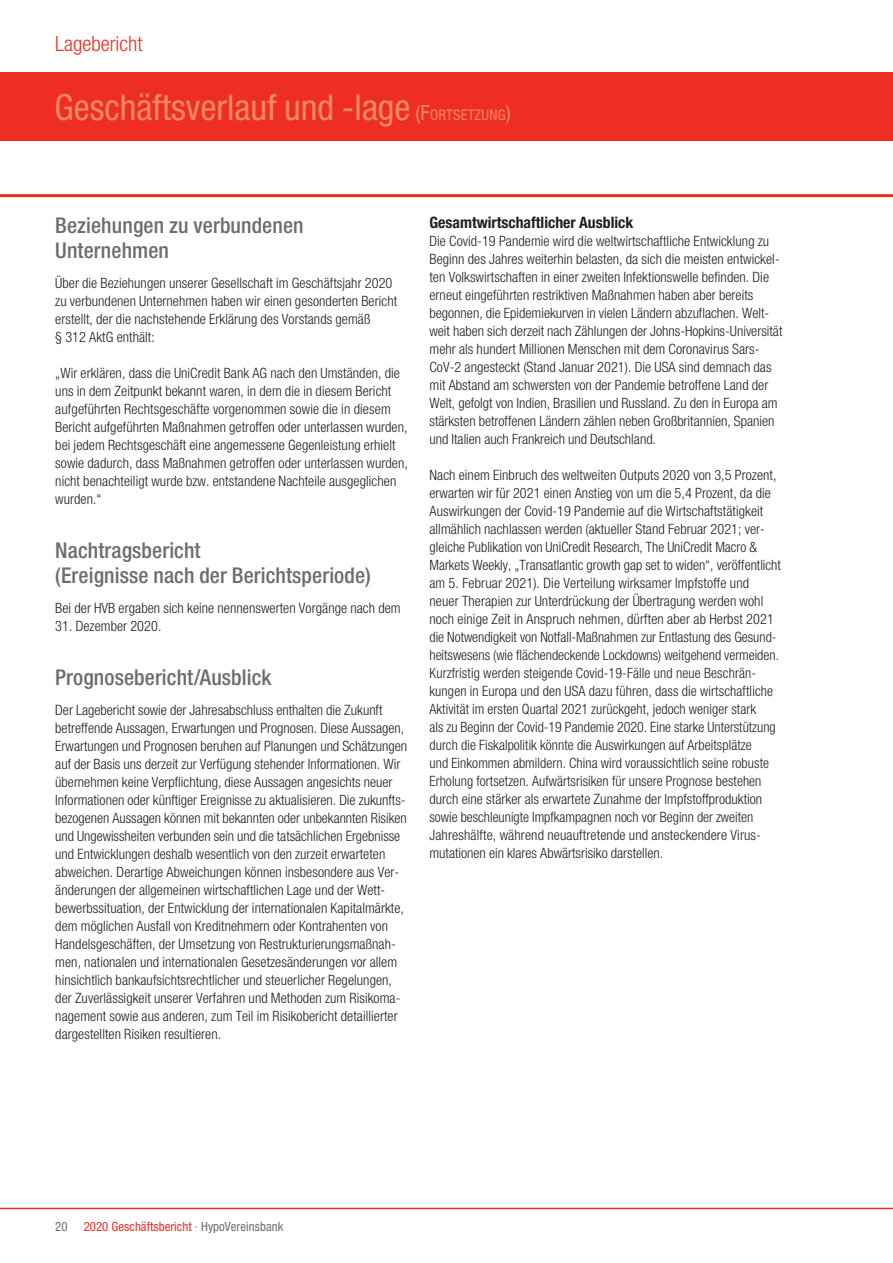
<style>
.page{position:relative;width:893px;height:1263px;background:#fff}
.page>*{position:absolute;margin:0;border:0;box-sizing:border-box;transform-origin:0 0}
.t1{font:condensed 36px "Helvetica Neue";color:#f58966}
.t2{font:500 condensed 21.75px/24.8px "Helvetica Neue";letter-spacing:.005em;color:#6c6d70}
.t3{font:300 21px "Helvetica HVB Cond";color:#ee2e22}
.t4{font:700 condensed 15.75px "Helvetica Neue";color:#231f20}
.t5{font:300 14.25px/18px "Helvetica HVB Cond";letter-spacing:.005em;color:#231f20}
.t6{font:condensed 12.75px "Helvetica Neue";letter-spacing:.005em;color:#ee2e22}
.t7{font:condensed 12.75px "Helvetica Neue";color:#6c6d70}
.s1{font-size:21px}
.s2{font-size:14.7px}
.s3{color:#6c6d70}
</style>
<div class="page">
<hr style="left:0;top:1208px;width:893px;height:1px;background:#ee2e22">
<div style="left:0;top:72px;width:893px;height:68px;background:#ee2e22"></div>
<hr style="left:0;top:194px;width:893px;height:3px;background:#ee2e22">
<h3 class="t3" style="left:55px;top:31px;width:89px">Lagebericht</h3>
<h1 class="t1" style="left:55px;top:87px;width:458px">Geschäftsverlauf und -lage <span class="s1">(F</span><span class="s2">ORTSETZUNG</span><span class="s1">)</span></h1>
<h2 class="t2" style="left:55px;top:213px;width:250px">Beziehungen zu verbundenen<br>Unternehmen</h2>
<p class="t5" style="left:55px;top:273px;width:343px">Über die Beziehungen unserer Gesellschaft im Geschäftsjahr 2020 zu verbundenen Unternehmen haben wir einen gesonderten Bericht erstellt, der die nachstehende Erklärung des Vorstands gemäß<br>§ 312 AktG enthält:</p>
<p class="t5" style="left:55px;top:363px;width:354px">„Wir erklären, dass die UniCredit Bank AG nach den Umständen, die uns in dem Zeitpunkt bekannt waren, in dem die in diesem Bericht aufgeführten Rechtsgeschäfte vorgenommen sowie die in diesem Bericht aufgeführten Maßnahmen getroffen oder unterlassen wurden, bei jedem Rechtsgeschäft eine angemessene Gegenleistung erhielt sowie dadurch, dass Maßnahmen getroffen oder unterlassen wurden, nicht benachteiligt wurde bzw. entstandene Nachteile ausgeglichen wurden.“</p>
<h2 class="t2" style="left:55px;top:538px;width:317px">Nachtragsbericht<br>(Ereignisse nach der Berichtsperiode)</h2>
<p class="t5" style="left:55px;top:598px;width:347px">Bei der HVB ergaben sich keine nennenswerten Vorgänge nach dem</p>
<p class="t5" style="left:55px;top:616px;width:108px">31. Dezember 2020.</p>
<h2 class="t2" style="left:55px;top:665px;width:218px">Prognosebericht/Ausblick</h2>
<p class="t5" style="left:55px;top:701px;width:353px">Der Lagebericht sowie der Jahresabschluss enthalten die Zukunft betreffende Aussagen, Erwartungen und Prognosen. Diese Aussagen, Erwartungen und Prognosen beruhen auf Planungen und Schätzungen auf der Basis uns derzeit zur Verfügung stehender Informationen. Wir übernehmen keine Verpflichtung, diese Aussagen angesichts neuer Informationen oder künftiger Ereignisse zu aktualisieren. Die zukunfts&shy;bezogenen Aussagen können mit bekannten oder unbekannten Risiken und Ungewissheiten verbunden sein und die tatsächlichen Ergebnisse und Entwicklungen deshalb wesentlich von den zurzeit erwarteten abweichen. Derartige Abweichungen können insbesondere aus Ver&shy;änderungen der allgemeinen wirtschaftlichen Lage und der Wett&shy;bewerbssituation, der Entwicklung der internationalen Kapitalmärkte, dem möglichen Ausfall von Kreditnehmern oder Kontrahenten von Handelsgeschäften, der Umsetzung von Restrukturierungsmaßnah&shy;men, nationalen und internationalen Gesetzesänderungen vor allem hinsichtlich bankaufsichtsrechtlicher und steuerlicher Regelungen, der Zuverlässigkeit unserer Verfahren und Methoden zum Risikoma&shy;nagement sowie aus anderen, zum Teil im Risikobericht detaillierter dargestellten Risiken resultieren.</p>
<p class="t4" style="left:429px;top:213px;width:205px">Gesamtwirtschaftlicher Ausblick</p>
<p class="t5" style="left:429px;top:232px;width:354px">Die Covid-19 Pandemie wird die weltwirtschaftliche Entwicklung zu Beginn des Jahres weiterhin belasten, da sich die meisten entwickel&shy;ten Volkswirtschaften in einer zweiten Infektionswelle befinden. Die erneut eingeführten restriktiven Maßnahmen haben aber bereits begonnen, die Epidemiekurven in vielen Ländern abzuflachen. Welt&shy;weit haben sich derzeit nach Zählungen der Johns-Hopkins-Universität mehr als hundert Millionen Menschen mit dem Coronavirus Sars-CoV-2 angesteckt (Stand Januar 2021). Die USA sind demnach das mit Abstand am schwersten von der Pandemie betroffene Land der Welt, gefolgt von Indien, Brasilien und Russland. Zu den in Europa am stärksten betroffenen Ländern zählen neben Großbritannien, Spanien und Italien auch Frankreich und Deutschland.</p>
<p class="t5" style="left:429px;top:466px;width:353px">Nach einem Einbruch des weltweiten Outputs 2020 von 3,5 Prozent, erwarten wir für 2021 einen Anstieg von um die 5,4 Prozent, da die Auswirkungen der Covid-19 Pandemie auf die Wirtschaftstätigkeit allmählich nachlassen werden (aktueller Stand Februar 2021; ver&shy;gleiche Publikation von UniCredit Research, The UniCredit Macro &amp; Markets Weekly, „Transatlantic growth gap set to widen“, veröffentlicht am 5. Februar 2021). Die Verteilung wirksamer Impfstoffe und neuer Therapien zur Unterdrückung der Übertragung werden wohl noch einige Zeit in Anspruch nehmen, dürften aber ab Herbst 2021 die Notwendigkeit von Notfall-Maßnahmen zur Entlastung des Gesund&shy;heitswesens (wie flächendeckende Lockdowns) weitgehend vermeiden.<br>Kurzfristig werden steigende Covid-19-Fälle und neue Beschrän&shy;kungen in Europa und den USA dazu führen, dass die wirtschaftliche Aktivität im ersten Quartal 2021 zurückgeht, jedoch weniger stark<br>als zu Beginn der Covid-19 Pandemie 2020. Eine starke Unterstützung durch die Fiskalpolitik könnte die Auswirkungen auf Arbeitsplätze<br>und Einkommen abmildern. China wird voraussichtlich seine robuste Erholung fortsetzen. Aufwärtsrisiken für unsere Prognose bestehen durch eine stärker als erwartete Zunahme der Impfstoffproduktion sowie beschleunigte Impfkampagnen noch vor Beginn der zweiten Jahreshälfte, während neuauftretende und ansteckendere Virus&shy;mutationen ein klares Abwärtsrisiko darstellen.</p>
<p class="t7" style="left:55px;top:1218px;width:14px">20</p>
<p class="t6" style="left:84px;top:1218px;width:201px">2020 Geschäftsbericht <span class="s3">· HypoVereinsbank</span></p>
</div>
